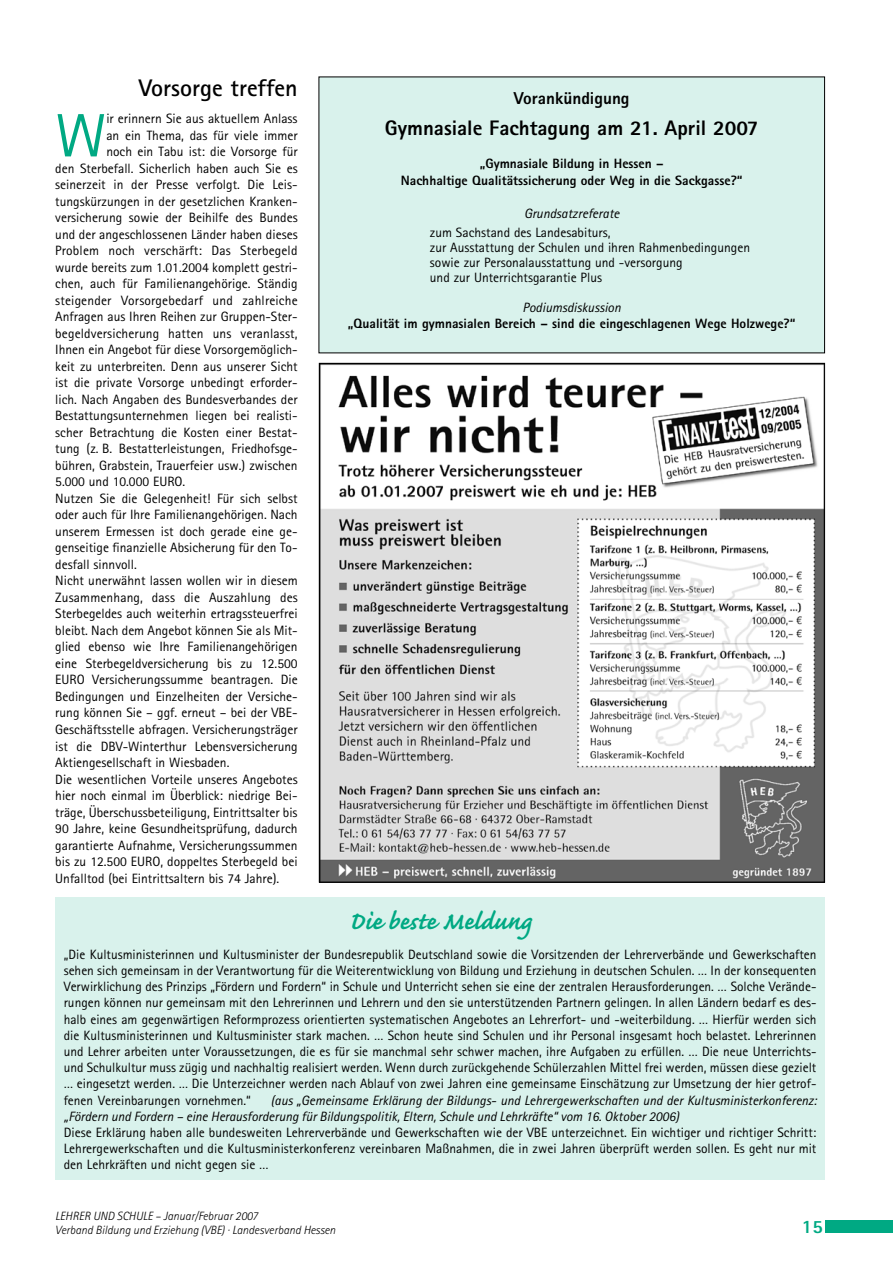
<style>
.page{position:relative;width:893px;height:1263px;background:#fff}
.page>*{position:absolute;margin:0;border:0;box-sizing:border-box;transform-origin:0 0}
.t1{font:61.35px "Rotis Sans Serif";color:#00a983}
.t2{font:700 31.5px "Caflisch Script";letter-spacing:-.005em;color:#00a983;scale:.96 1}
.t3{font:700 24px "Rotis Sans Serif";color:#000}
.t4{font:800 21px "Rotis Sans Serif";color:#000}
.t5{font:800 18.75px "Rotis Sans Serif";color:#00a983}
.t6{font:800 17.25px "Rotis Sans Serif";color:#000}
.t7{font:13.5px/16.2px "Rotis Sans Serif";color:#000;text-align:justify}
.t8{font:italic 13.5px/16.2px "Rotis Sans Serif";color:#000}
.t9{font:800 13.5px/16.5px "Rotis Sans Serif";color:#000;text-align:center}
.t10{font:italic 300 12px/13.5px "Rotis Sans Serif";color:#000}
</style>
<div class="page">
<div style="left:825px;top:1220px;width:68px;height:13px;background:#00a983"></div>
<img style="left:321px;top:365px;width:502px;height:515px">
<div style="left:319px;top:77px;width:506px;height:276px;background:#d9f2ec"></div>
<div style="left:55px;top:897px;width:770px;height:282px;background:#d9f2ec"></div>
<h3 class="t3" style="left:139px;top:72px;width:160px">Vorsorge treffen</h3>
<h1 class="t1" style="left:55px;top:99px;width:53px">W</h1>
<p class="t7" style="left:106px;top:111px;width:193px">ir erinnern Sie aus aktuellem Anlass</p>
<p class="t7" style="left:106px;top:127px;width:193px">an ein Thema, das für viele immer</p>
<p class="t7" style="left:106px;top:144px;width:193px">noch ein Tabu ist: die Vorsorge für</p>
<p class="t7" style="left:55px;top:160px;width:244px">den Sterbefall. Sicherlich haben auch Sie es</p>
<p class="t7" style="left:55px;top:177px;width:242px">seinerzeit in der Presse verfolgt. Die Leis-</p>
<p class="t7" style="left:55px;top:193px;width:244px">tungskürzungen in der gesetzlichen Kranken-</p>
<p class="t7" style="left:55px;top:210px;width:244px">versicherung sowie der Beihilfe des Bundes</p>
<p class="t7" style="left:55px;top:226px;width:244px">und der angeschlossenen Länder haben dieses</p>
<p class="t7" style="left:55px;top:243px;width:244px">Problem noch verschärft: Das Sterbegeld</p>
<p class="t7" style="left:55px;top:259px;width:244px">wurde bereits zum 1.01.2004 komplett gestri-</p>
<p class="t7" style="left:55px;top:276px;width:244px">chen, auch für Familienangehörige. Ständig</p>
<p class="t7" style="left:55px;top:292px;width:244px">steigender Vorsorgebedarf und zahlreiche</p>
<p class="t7" style="left:55px;top:309px;width:244px">An--fragen aus Ihren Reihen zur Gruppen-Ster-</p>
<p class="t7" style="left:55px;top:325px;width:244px">begeldversicherung hatten uns veranlasst,</p>
<p class="t7" style="left:55px;top:342px;width:244px">Ihnen ein Angebot für diese Vorsorgemöglich-</p>
<p class="t7" style="left:55px;top:358px;width:244px">keit zu unterbreiten. Denn aus unserer Sicht</p>
<p class="t7" style="left:55px;top:375px;width:244px">ist die private Vorsorge unbedingt erforder-</p>
<p class="t7" style="left:55px;top:391px;width:244px">lich. Nach Angaben des Bundesverbandes der</p>
<p class="t7" style="left:55px;top:408px;width:242px">Bestattungsunternehmen liegen bei realisti-</p>
<p class="t7" style="left:55px;top:424px;width:244px">scher Be-trachtung die Kosten einer Bestat-</p>
<p class="t7" style="left:55px;top:441px;width:244px">tung (z. B. Bestatterleis-tungen, Friedhofsge-</p>
<p class="t7" style="left:55px;top:457px;width:244px">bühren, Grabstein, Trauerfeier usw.) zwischen</p>
<p class="t7" style="left:55px;top:474px;width:132px">5.000 und 10.000 EURO.</p>
<p class="t7" style="left:55px;top:490px;width:244px">Nutzen Sie die Gelegenheit! Für sich selbst</p>
<p class="t7" style="left:55px;top:507px;width:244px">oder auch für Ihre Familienangehörigen. Nach</p>
<p class="t7" style="left:55px;top:523px;width:244px">unserem Ermessen ist doch gerade eine ge-</p>
<p class="t7" style="left:55px;top:540px;width:244px">genseitige finanzielle Absicherung für den To-</p>
<p class="t7" style="left:55px;top:556px;width:83px">desfall sinnvoll.</p>
<p class="t7" style="left:55px;top:573px;width:244px">Nicht unerwähnt lassen wollen wir in diesem</p>
<p class="t7" style="left:55px;top:589px;width:244px">Zusammenhang, dass die Auszahlung des</p>
<p class="t7" style="left:55px;top:606px;width:244px">Sterbegeldes auch weiterhin ertragssteuerfrei</p>
<p class="t7" style="left:55px;top:622px;width:244px">bleibt. Nach dem Angebot können Sie als Mit-</p>
<p class="t7" style="left:55px;top:639px;width:244px">glied ebenso wie Ihre Familienangehörigen</p>
<p class="t7" style="left:55px;top:655px;width:244px">eine Sterbegeldversicherung bis zu 12.500</p>
<p class="t7" style="left:55px;top:672px;width:244px">EURO Versicherungssumme beantragen. Die</p>
<p class="t7" style="left:55px;top:688px;width:244px">Bedingungen und Einzelheiten der Versiche-</p>
<p class="t7" style="left:55px;top:705px;width:244px">rung können Sie – ggf. erneut – bei der VBE-</p>
<p class="t7" style="left:55px;top:721px;width:244px">Geschäftsstelle abfragen. Versicherungsträger</p>
<p class="t7" style="left:55px;top:738px;width:244px">ist die DBV-Winterthur Lebensversicherung</p>
<p class="t7" style="left:55px;top:754px;width:176px">Aktiengesellschaft in Wiesbaden.</p>
<p class="t7" style="left:55px;top:771px;width:244px">Die wesentlichen Vorteile unseres Angebotes</p>
<p class="t7" style="left:55px;top:787px;width:244px">hier noch einmal im Überblick: niedrige Bei-</p>
<p class="t7" style="left:55px;top:804px;width:244px">träge, Überschussbeteiligung, Eintrittsalter bis</p>
<p class="t7" style="left:55px;top:820px;width:244px">90 Jahre, keine Gesundheitsprüfung, dadurch</p>
<p class="t7" style="left:55px;top:837px;width:244px">garantierte Aufnahme, Versicherungssummen</p>
<p class="t7" style="left:55px;top:853px;width:244px">bis zu 12.500 EURO, doppeltes Sterbegeld bei</p>
<p class="t7" style="left:55px;top:870px;width:225px">Unfalltod (bei Eintrittsaltern bis 74 Jahre).</p>
<p class="t6" style="left:514px;top:87px;width:117px">Vorankündigung</p>
<h3 class="t4" style="left:385px;top:114px;width:372px">Gymnasiale Fachtagung am 21 . April 2007</h3>
<p class="t9" style="left:401px;top:155px;width:343px">„Gymnasiale Bildung in Hessen –<br>Nachhaltige Qualitätssicherung oder Weg in die Sackgasse?“</p>
<p class="t8" style="left:524px;top:206px;width:97px">Grundsatzreferate</p>
<p class="t7" style="left:430px;top:225px;width:322px;line-height:15px;text-align:left">zum Sachstand des Landesabiturs,<br>zur Ausstattung der Schulen und ihren Rahmenbedingungen sowie zur Personalausstattung und -versorgung<br>und zur Unterrichtsgarantie Plus</p>
<p class="t8" style="left:523px;top:299px;width:100px">Podiumsdiskussion</p>
<p class="t9" style="left:348px;top:315px;width:449px">„Qualität im gymnasialen Bereich – sind die eingeschlagenen Wege Holzwege?“</p>
<h2 class="t2" style="left:349px;top:905px;width:191px">Die beste Meldung</h2>
<p class="t7" style="left:64px;top:946px;width:754px">„Die Kultusministerinnen und Kultusminister der Bundesrepublik Deutschland sowie die Vorsitzenden der Lehrerverbände und Gewerkschaften sehen sich gemeinsam in der Verantwortung für die Weiterentwicklung von Bildung und Erziehung in deutschen Schulen. … In der konsequenten Verwirklichung des Prinzips „Fördern und Fordern“ in Schule und Unterricht sehen sie eine der zentralen Herausforderungen. … Solche Verände&shy;rungen können nur gemeinsam mit den Lehrerinnen und Lehrern und den sie unterstützenden Partnern gelingen. In allen Ländern bedarf es des&shy;halb eines am gegenwärtigen Reformprozess orientierten systematischen Angebotes an Lehrerfort- und -weiterbildung. … Hierfür werden sich die Kultusministerinnen und Kultusminister stark machen. … Schon heute sind Schulen und ihr Personal insgesamt hoch belastet. Lehrerinnen und Lehrer arbeiten unter Voraussetzungen, die es für sie manchmal sehr schwer machen, ihre Aufgaben zu erfüllen. … Die neue Unterrichts&shy;und Schulkultur muss zügig und nachhaltig realisiert werden. Wenn durch zurückgehende Schülerzahlen Mittel frei werden, müssen diese gezielt … eingesetzt werden. … Die Unterzeichner werden nach Ablauf von zwei Jahren eine gemeinsame Einschätzung zur Umsetzung der hier getrof&shy;fenen Vereinbarungen vornehmen.“</p>
<p class="t8" style="left:64px;top:1092px;width:754px;text-indent:207px">(aus „Gemeinsame Erklärung der Bildungs- und Lehrergewerkschaften und der Kultusminis- ter-konferenz: „Fördern und Fordern – eine Herausforderung für Bildungspolitik, Eltern, Schule und Lehrkräfte“ vom 16. Oktober 2006)</p>
<p class="t7" style="left:64px;top:1124px;width:754px">Diese Erklärung haben alle bundesweiten Lehrerverbände und Gewerkschaften wie der VBE unterzeichnet. Ein wichtiger und richtiger Schritt:<br>Lehrergewerkschaften und die Kultusminis-terkonferenz vereinbaren Maßnahmen, die in zwei Jahren überprüft werden sollen. Es geht nur mit den Lehrkräften und nicht gegen sie …</p>
<p class="t10" style="left:55px;top:1210px;width:282px">LEHRER UND SCHULE – Januar/Februar 2007<br>Verband Bildung und Erziehung (VBE) · Landesverband Hessen</p>
<h3 class="t5" style="left:802px;top:1215px;width:10px">15</h3>
</div>
